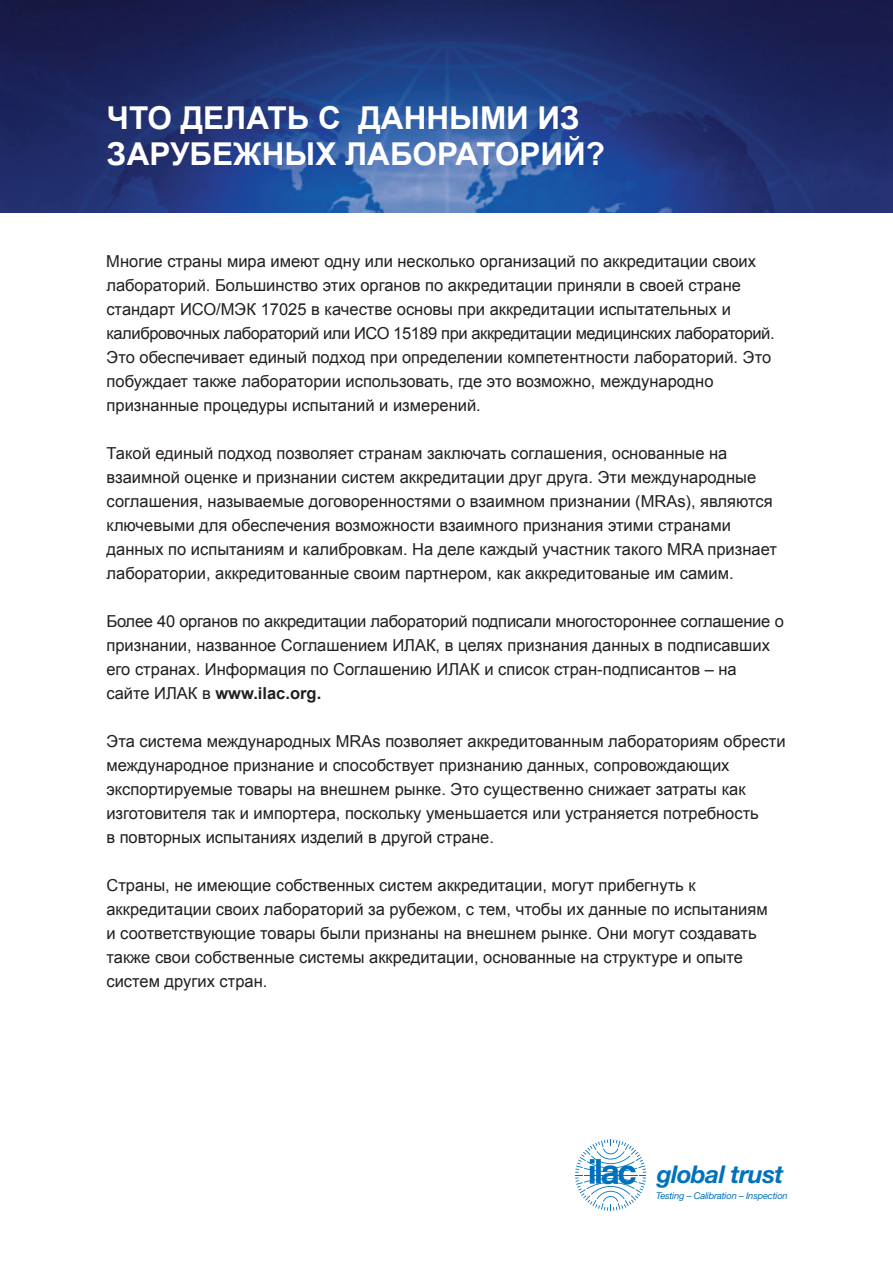
<style>
.page{position:relative;width:893px;height:1263px;background:#fff}
.page>*{position:absolute;margin:0;border:0;box-sizing:border-box;transform-origin:0 0}
.t1{font:700 31.5px/36px "Arial";color:#fff}
.t2{font:italic 700 24.45px "Helvetica Neue";letter-spacing:-.025em;color:#0072bc}
.t3{font:16.5px/24px "Arial";color:#231f20}
.t4{font:italic 9.3px "Helvetica Neue";letter-spacing:-.02em;color:#0072bc}
.s1{font-weight:700}
</style>
<div class="page">
<img style="left:0;top:0;width:893px;height:213px">
<svg style="left:575px;top:1139px;width:71px;height:72px"></svg>
<h1 class="t1" style="left:107px;top:100px;width:500px">ЧТО ДЕЛАТЬ С ДАННЫМИ ИЗ<br>ЗАРУБЕЖНЫХ ЛАБОРАТОРИЙ?</h1>
<p class="t3" style="left:106px;top:249px;width:670px">Многие страны мира имеют одну или несколько организаций по аккредитации своих лабораторий. Большинство этих органов по аккредитации приняли в своей стране стандарт ИСО/МЭК 17025 в качестве основы при аккредитации испытательных и калибровочных лабораторий или ИСО 15189 при аккредитации медицинских лабораторий.<br>Это обеспечивает единый подход при определении компетентности лабораторий. Это побуждает также лаборатории использовать, где это возможно, международно признанные процедуры испытаний и измерений.</p>
<p class="t3" style="left:107px;top:441px;width:672px">Такой единый подход позволяет странам заключать соглашения, основанные на взаимной оценке и признании систем аккредитации друг друга. Эти международные соглашения, называемые договоренностями о взаимном признании (MRAs), являются ключевыми для обеспечения возможности взаимного признания этими странами данных по испытаниям и калибровкам. На деле каждый участник такого MRA признает лаборатории, аккредитованные своим партнером, как аккредитованые им самим.</p>
<p class="t3" style="left:106px;top:609px;width:679px">Более 40 органов по аккредитации лабораторий подписали многостороннее соглашение о признании, названное Соглашением ИЛАК, в целях признания данных в подписавших его странах. Информация по Соглашению ИЛАК и список стран-подписантов – на сайте ИЛАК в <span class="s1">www.ilac.org.</span></p>
<p class="t3" style="left:106px;top:730px;width:681px">Эта система международных MRAs позволяет аккредитованным лабораториям обрести международное признание и способствует признанию данных, сопровождающих экспортируемые товары на внешнем рынке. Это существенно снижает затраты как изготовителя так и импортера, поскольку уменьшается или устраняется потребность<br>в повторных испытаниях изделий в другой стране.</p>
<p class="t3" style="left:106px;top:874px;width:663px">Страны, не имеющие собственных систем аккредитации, могут прибегнуть к аккредитации своих лабораторий за рубежом, с тем, чтобы их данные по испытаниям и соответствующие товары были признаны на внешнем рынке. Они могут создавать также свои собственные системы аккредитации, основанные на структуре и опыте систем других стран.</p>
<h2 class="t2" style="left:657px;top:1166px;width:128px">global trust</h2>
<p class="t4" style="left:656px;top:1193px;width:133px">Testing – Calibration – Inspection</p>
</div>
